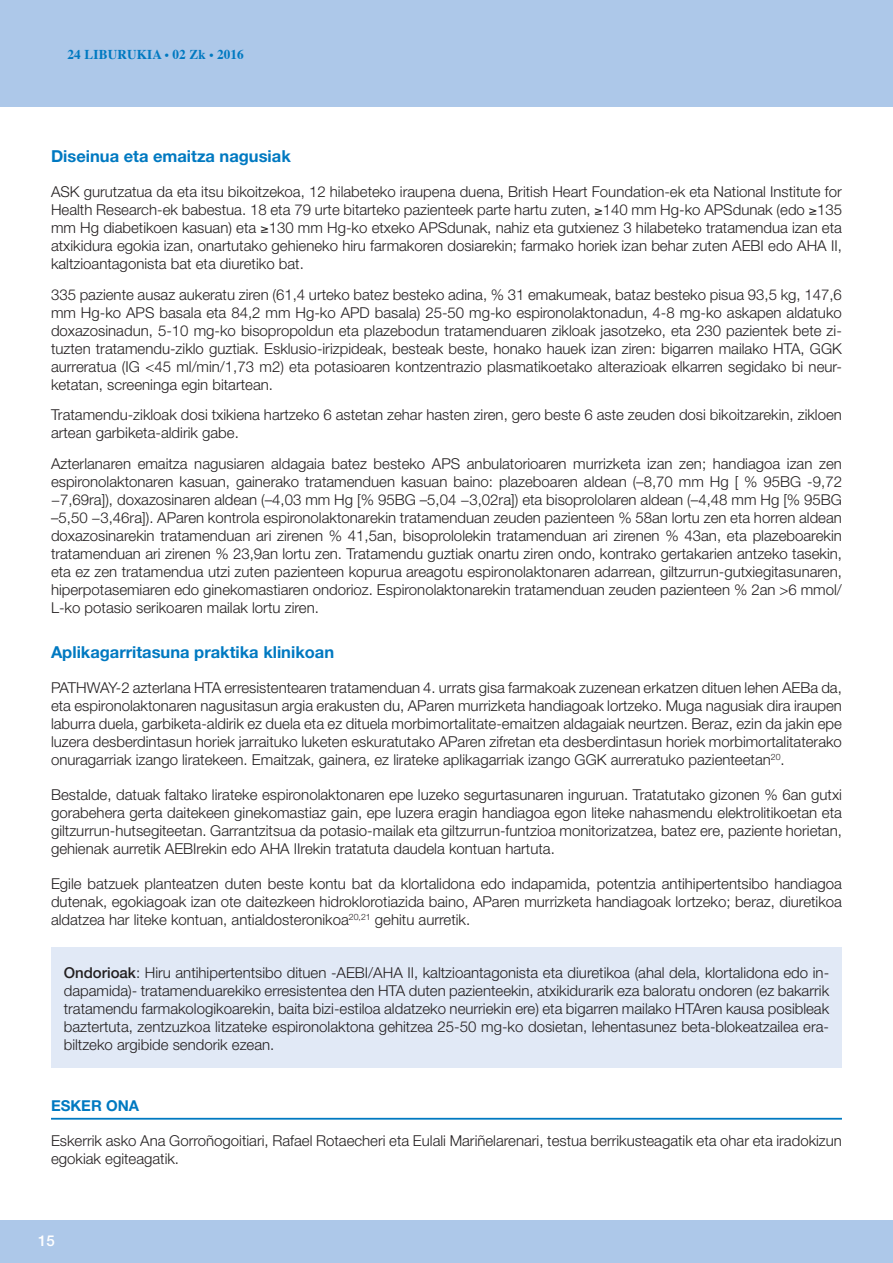
<style>
.page{position:relative;width:893px;height:1263px;background:#fff}
.page>*{position:absolute;margin:0;border:0;box-sizing:border-box;transform-origin:0 0}
.t1{font:700 16.5px "Helvetica Neue";color:#0079c1}
.t2{font:300 15px/18px "Helvetica Neue";color:#231f20;text-align:justify}
.t3{font:700 15px "Helvetica Neue";color:#0079c1}
.t4{font:500 15px "Helvetica Neue";color:#fff}
.t5{font:700 13.5px "Times";letter-spacing:.01em;color:#0079c1}
.s1{font-size:12px}
.s2{font-weight:500}
</style>
<div class="page">
<div style="left:0;top:0;width:893px;height:106px;background:#adc8e9"></div>
<div style="left:0;top:1220px;width:893px;height:43px;background:#adc8e9"></div>
<hr style="left:51px;top:1118px;width:791px;height:2px;background:#0079c1">
<div style="left:51px;top:947px;width:791px;height:121px;background:#e1e9f6"></div>
<p class="t5" style="left:68px;top:42px;width:178px">24 LIBURUKIA <span class="s1">•</span> 02 Zk <span class="s1">•</span> 2016</p>
<p class="t1" style="left:51px;top:146px;width:241px">Diseinua eta emaitza nagusiak</p>
<p class="t2" style="left:51px;top:182px;width:792px">ASK gurutzatua da eta itsu bikoitzekoa, 12 hilabeteko iraupena duena, British Heart Foundation-ek eta National Institute for Health Research-ek babestua. 18 eta 79 urte bitarteko pazienteek parte hartu zuten, ≥140 mm Hg-ko APSdunak (edo ≥135 mm Hg diabetikoen kasuan) eta ≥130 mm Hg-ko etxeko APSdunak, nahiz eta gutxienez 3 hilabeteko tratamendua izan eta atxikidura egokia izan, onartutako gehieneko hiru farmakoren dosiarekin; farmako horiek izan behar zuten AEBI edo AHA II, kaltzioantagonista bat eta diuretiko bat.</p>
<p class="t2" style="left:51px;top:285px;width:792px">335 paziente ausaz aukeratu ziren (61,4 urteko batez besteko adina, % 31 emakumeak, bataz besteko pisua 93,5 kg, 147,6 mm Hg-ko APS basala eta 84,2 mm Hg-ko APD basala) 25-50 mg-ko espironolaktonadun, 4-8 mg-ko askapen aldatuko doxazosinadun, 5-10 mg-ko bisopropoldun eta plazebodun tratamenduaren zikloak jasotzeko, eta 230 pazientek bete zi&shy;tuzten tratamendu-ziklo guztiak. Esklusio-irizpideak, besteak beste, honako hauek izan ziren: bigarren mailako HTA, GGK aurreratua (IG &lt;45 ml/min/1,73 m2) eta potasioaren kontzentrazio plasmatikoetako alterazioak elkarren segidako bi neur&shy;ketatan, screeninga egin bitartean.</p>
<p class="t2" style="left:51px;top:406px;width:792px">Tratamendu-zikloak dosi txikiena hartzeko 6 astetan zehar hasten ziren, gero beste 6 aste zeuden dosi bikoitzarekin, zikloen artean garbiketa-aldirik gabe.</p>
<p class="t2" style="left:51px;top:454px;width:792px">Azterlanaren emaitza nagusiaren aldagaia batez besteko APS anbulatorioaren murrizketa izan zen; handiagoa izan zen espironolaktonaren kasuan, gainerako tratamenduen kasuan baino: plazeboaren aldean (–8,70 mm Hg [ % 95BG -9,72 −7,69ra]), doxazosinaren aldean (–4,03 mm Hg [% 95BG –5,04 −3,02ra]) eta bisoprololaren aldean (–4,48 mm Hg [% 95BG –5,50 −3,46ra]). AParen kontrola espironolaktonarekin tratamenduan zeuden pazienteen % 58an lortu zen eta horren aldean doxazosinarekin tratamenduan ari zirenen % 41,5an, bisoprololekin tratamenduan ari zirenen % 43an, eta plazeboarekin tratamenduan ari zirenen % 23,9an lortu zen. Tratamendu guztiak onartu ziren ondo, kontrako gertakarien antzeko tasekin, eta ez zen tratamendua utzi zuten pazienteen kopurua areagotu espironolaktonaren adarrean, giltzurrun-gutxiegitasunaren, hiperpotasemiaren edo ginekomastiaren ondorioz. Espironolaktonarekin tratamenduan zeuden pazienteen % 2an &gt;6 mmol/ L-ko potasio serikoaren mailak lortu ziren.</p>
<p class="t1" style="left:51px;top:642px;width:285px">Aplikagarritasuna praktika klinikoan</p>
<p class="t2" style="left:51px;top:679px;width:792px">PATHWAY-2 azterlana HTA erresistentearen tratamenduan 4. urrats gisa farmakoak zuzenean erkatzen dituen lehen AEBa da, eta espironolaktonaren nagusitasun argia erakusten du, AParen murrizketa handiagoak lortzeko. Muga nagusiak dira iraupen laburra duela, garbiketa-aldirik ez duela eta ez dituela morbimortalitate-emaitzen aldagaiak neurtzen. Beraz, ezin da jakin epe luzera desberdintasun horiek jarraituko luketen eskuratutako AParen zifretan eta desberdintasun horiek morbimortalitaterako onuragarriak izango liratekeen. Emaitzak, gainera, ez lirateke aplikagarriak izango GGK aurreratuko pazienteetan<sup>20</sup>.</p>
<p class="t2" style="left:51px;top:786px;width:792px">Bestalde, datuak faltako lirateke espironolaktonaren epe luzeko segurtasunaren inguruan. Tratatutako gizonen % 6an gutxi gorabehera gerta daitekeen ginekomastiaz gain, epe luzera eragin handiagoa egon liteke nahasmendu elektrolitikoetan eta giltzurrun-hutsegiteetan. Garrantzitsua da potasio-mailak eta giltzurrun-funtzioa monitorizatzea, batez ere, paziente horietan, gehienak aurretik AEBIrekin edo AHA IIrekin tratatuta daudela kontuan hartuta.</p>
<p class="t2" style="left:51px;top:875px;width:792px">Egile batzuek planteatzen duten beste kontu bat da klortalidona edo indapamida, potentzia antihipertentsibo handiagoa dutenak, egokiagoak izan ote daitezkeen hidroklorotiazida baino, AParen murrizketa handiagoak lortzeko; beraz, diuretikoa aldatzea har liteke kontuan, antialdosteronikoa<sup>20,21</sup> gehitu aurretik.</p>
<p class="t2" style="left:64px;top:963px;width:767px"><span class="s2">Ondorioak</span>: Hiru antihipertentsibo dituen -AEBI/AHA II, kaltzioantagonista eta diuretikoa (ahal dela, klortalidona edo in&shy;dapamida)- tratamenduarekiko erresistentea den HTA duten pazienteekin, atxikidurarik eza baloratu ondoren (ez bakarrik tratamendu farmakologikoarekin, baita bizi-estiloa aldatzeko neurriekin ere) eta bigarren mailako HTAren kausa posibleak baztertuta, zentzuzkoa litzateke espironolaktona gehitzea 25-50 mg-ko dosietan, lehentasunez beta-blokeatzailea era&shy;biltzeko argibide sendorik ezean.</p>
<p class="t3" style="left:51px;top:1097px;width:90px">ESKER ONA</p>
<p class="t2" style="left:51px;top:1132px;width:792px">Eskerrik asko Ana Gorroñogoitiari, Rafael Rotaecheri eta Eulali Mariñelarenari, testua berrikusteagatik eta ohar eta iradokizun egokiak egiteagatik.</p>
<p class="t4" style="left:38px;top:1231px;width:18px">15</p>
</div>
